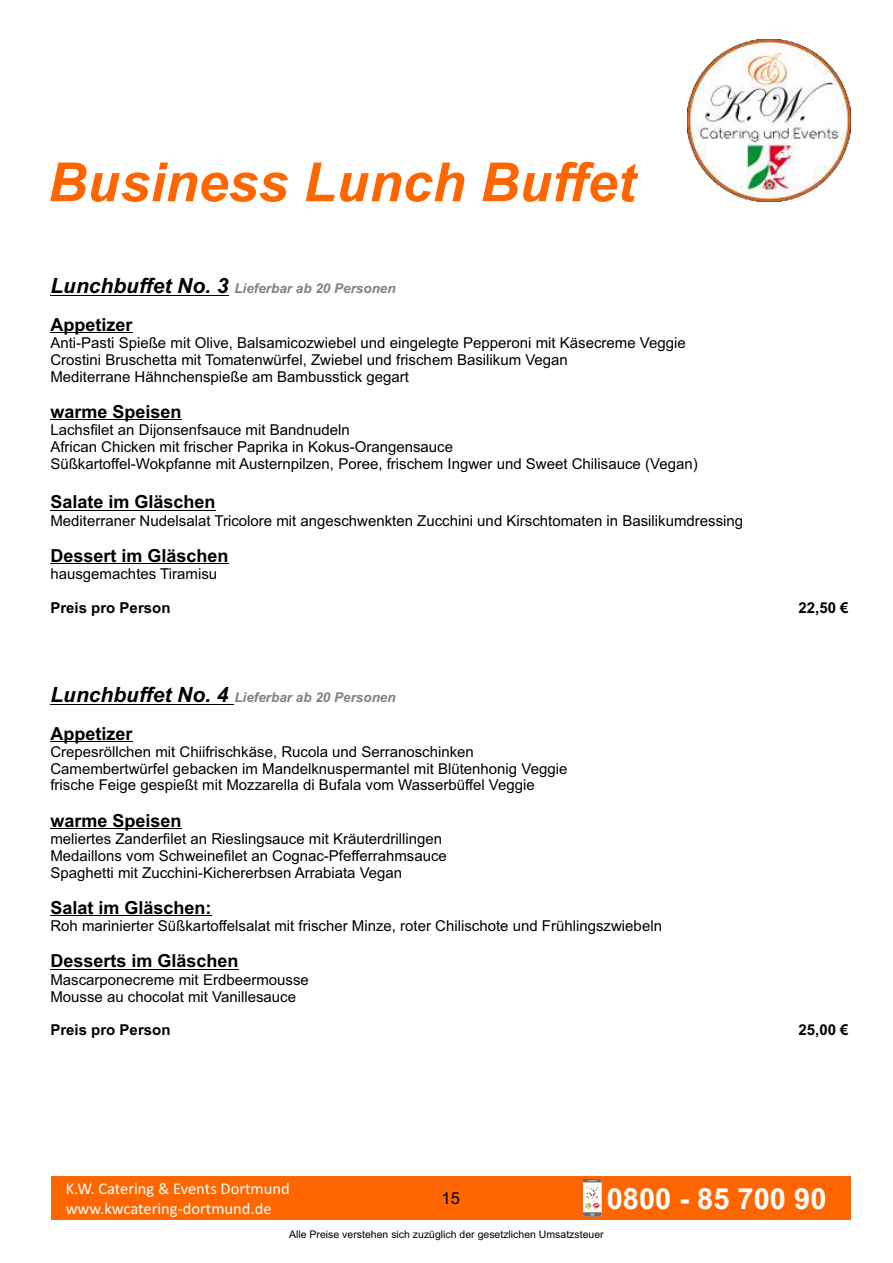
<style>
.page{position:relative;width:893px;height:1263px;background:#fff}
.page>*{position:absolute;margin:0;border:0;box-sizing:border-box;transform-origin:0 0}
.t1{font:italic 700 54px "Arial";color:#f60}
.t2{font:700 29.1px "Arial";color:#fff}
.t3{font:700 18px "Arial";color:#000}
.t4{font:16.5px/20.1px "Calibri";color:#fff}
.t5{font:16.5px "Arial";color:#000}
.t6{font:15px/16.8px "Arial";color:#000}
.t7{font:700 15px "Arial";color:#000}
.t8{font:italic 700 13.5px "Arial";color:#808080}
.t9{font:10.5px "Arial";color:#000}
.s1{font-size:21px;color:#000}
</style>
<div class="page">
<img style="left:687px;top:39px;width:163px;height:163px">
<div style="left:51px;top:1176px;width:800px;height:44px;background:#f60"></div>
<img style="left:584px;top:1179px;width:18px;height:38px">
<hr style="left:50px;top:295px;width:179px;height:1px;background:#000">
<hr style="left:50px;top:332px;width:82px;height:1px;background:#000">
<hr style="left:50px;top:419px;width:132px;height:1px;background:#000">
<hr style="left:50px;top:510px;width:166px;height:1px;background:#000">
<hr style="left:50px;top:563px;width:179px;height:1px;background:#000">
<hr style="left:50px;top:704px;width:184px;height:1px;background:#000">
<hr style="left:50px;top:741px;width:82px;height:1px;background:#000">
<hr style="left:50px;top:828px;width:132px;height:1px;background:#000">
<hr style="left:50px;top:915px;width:162px;height:1px;background:#000">
<hr style="left:50px;top:969px;width:189px;height:1px;background:#000">
<h1 class="t1" style="left:48px;top:162px;width:589px">Business Lunch Buffet</h1>
<p class="t8" style="left:50px;top:283px;width:347px"><span class="s1">Lunchbuffet No. 3</span> Lieferbar ab 20 Personen</p>
<p class="t3" style="left:50px;top:317px;width:84px">Appetizer</p>
<p class="t6" style="left:50px;top:336px;width:637px">Anti-Pasti Spieße mit Olive, Balsamicozwiebel und eingelegte Pepperoni mit Käsecreme Veggie<br>Crostini Bruschetta mit Tomatenwürfel, Zwiebel und frischem Basilikum Vegan<br>Mediterrane Hähnchenspieße am Bambusstick gegart</p>
<p class="t3" style="left:50px;top:405px;width:133px">warme Speisen</p>
<p class="t6" style="left:50px;top:423px;width:649px">Lachsfilet an Dijonsenfsauce mit Bandnudeln<br>African Chicken mit frischer Paprika in Kokus-Orangensauce<br>Süßkartoffel-Wokpfanne mit Austernpilzen, Poree, frischem Ingwer und Sweet Chilisauce (Vegan)</p>
<p class="t3" style="left:50px;top:495px;width:167px">Salate im Gläschen</p>
<p class="t6" style="left:50px;top:513px;width:694px">Mediterraner Nudelsalat Tricolore mit angeschwenkten Zucchini und Kirschtomaten in Basilikumdressing</p>
<p class="t3" style="left:50px;top:549px;width:180px">Dessert im Gläschen</p>
<p class="t6" style="left:50px;top:567px;width:168px">hausgemachtes Tiramisu</p>
<p class="t7" style="left:50px;top:602px;width:122px">Preis pro Person</p>
<p class="t7" style="left:799px;top:602px;width:52px">22,50 €</p>
<p class="t8" style="left:50px;top:692px;width:347px"><span class="s1">Lunchbuffet No. 4</span> Lieferbar ab 20 Personen</p>
<p class="t3" style="left:50px;top:726px;width:84px">Appetizer</p>
<p class="t6" style="left:50px;top:745px;width:518px">Crepesröllchen mit Chiifrischkäse, Rucola und Serranoschinken<br>Camembertwürfel gebacken im Mandelknuspermantel mit Blütenhonig Veggie frische Feige gespießt mit Mozzarella di Bufala vom Wasserbüffel Veggie</p>
<p class="t3" style="left:50px;top:813px;width:133px">warme Speisen</p>
<p class="t6" style="left:50px;top:832px;width:398px">meliertes Zanderfilet an Rieslingsauce mit Kräuterdrillingen<br>Medaillons vom Schweinefilet an Cognac-Pfefferrahmsauce<br>Spaghetti mit Zucchini-Kichererbsen Arrabiata Vegan</p>
<p class="t3" style="left:50px;top:901px;width:163px">Salat im Gläschen:</p>
<p class="t6" style="left:50px;top:919px;width:613px">Roh marinierter Süßkartoffelsalat mit frischer Minze, roter Chilischote und Frühlingszwiebeln</p>
<p class="t3" style="left:50px;top:954px;width:190px">Desserts im Gläschen</p>
<p class="t6" style="left:50px;top:972px;width:260px">Mascarponecreme mit Erdbeermousse<br>Mousse au chocolat mit Vanillesauce</p>
<p class="t7" style="left:50px;top:1024px;width:122px">Preis pro Person</p>
<p class="t7" style="left:799px;top:1024px;width:52px">25,00 €</p>
<p class="t4" style="left:66px;top:1180px;width:225px">K.W. Catering &amp; Events Dortmund www.kwcatering-dortmund.de</p>
<h2 class="t2" style="left:607px;top:1188px;width:221px">0800 - 85 700 90</h2>
<p class="t9" style="left:289px;top:1230px;width:316px">Alle Preise verstehen sich zuzüglich der gesetzlichen Umsatzsteuer</p>
<p class="t5" style="left:442px;top:1192px;width:20px">15</p>
</div>
